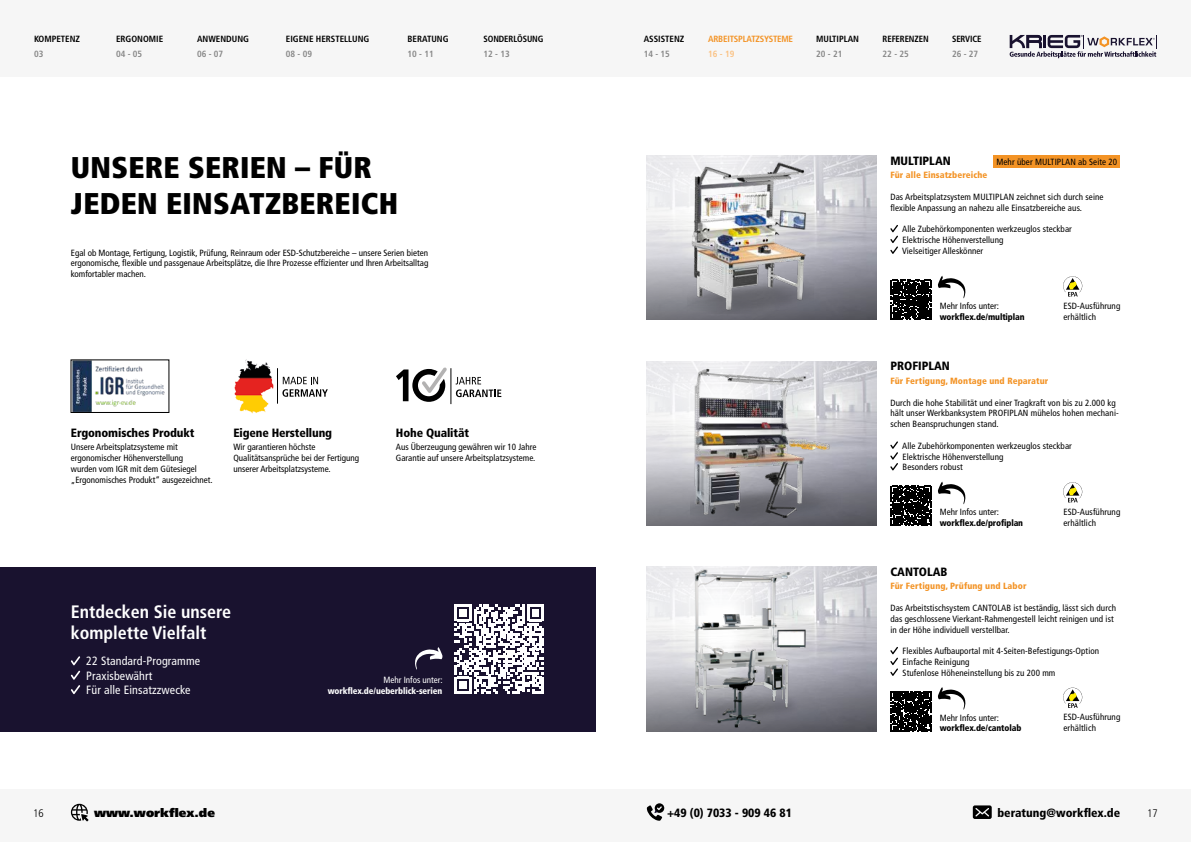
<style>
.page{position:relative;width:1191px;height:842px;background:#fff}
.page>*{position:absolute;margin:0;border:0;box-sizing:border-box;transform-origin:0 0}
.t1{font:900 condensed 30px/36px "Frutiger LT Pro";letter-spacing:.01em;color:#000}
.t2{font:700 condensed 18px/21.6px "Frutiger LT Pro";color:#fff}
.t3{font:900 condensed 12px "Frutiger LT Pro";letter-spacing:-.01em;color:#000}
.t4{font:condensed 12px/14.4px "Frutiger LT Pro";letter-spacing:.01em;color:#fff}
.t5{font:900 12px "Frutiger LT Pro";color:#000}
.t6{font:300 condensed 11px "Frutiger LT Pro";color:#000}
.t7{font:condensed 9px/10.8px "Frutiger LT Pro";letter-spacing:.01em;color:#000}
.t8{font:700 condensed 9px "Frutiger LT Pro";color:#000}
.t9{font:900 condensed 9px "Frutiger LT Pro";letter-spacing:.01em;color:#f39325}
.t10{font:900 condensed 9px "Frutiger LT Pro";letter-spacing:-.01em;color:#000}
.t11{font:700 condensed 9px "Frutiger LT Pro";color:#878787}
.t12{font:900 condensed 9px "Frutiger LT Pro";letter-spacing:-.01em;color:#fff}
.t13{font:700 condensed 9px "Frutiger LT Pro";letter-spacing:-.02em;color:#f39325}
.t14{font:condensed 9px "Frutiger LT Pro";color:#fff}
.t15{font:700 condensed 9px "Frutiger LT Pro";color:#fac182}
</style>
<div class="page">
<div style="left:0;top:789px;width:1191px;height:53px;background:#f6f6f6"></div>
<div style="left:0;top:0;width:1191px;height:77px;background:#f6f6f6"></div>
<svg style="left:1009px;top:35px;width:148px;height:23px"></svg>
<svg style="left:71px;top:804px;width:18px;height:17px"></svg>
<svg style="left:972px;top:805px;width:19px;height:14px"></svg>
<svg style="left:647px;top:803px;width:17px;height:18px"></svg>
<svg style="left:282px;top:377px;width:46px;height:20px"></svg>
<img style="left:234px;top:359px;width:40px;height:55px">
<hr style="left:277px;top:368px;width:1px;height:36px;background:#000">
<hr style="left:451px;top:368px;width:1px;height:36px;background:#000">
<svg style="left:396px;top:367px;width:51px;height:35px"></svg>
<svg style="left:455px;top:377px;width:46px;height:20px"></svg>
<img style="left:73px;top:362px;width:92px;height:49px">
<div style="left:71px;top:360px;width:98px;height:53px;border:1px solid #000"></div>
<svg style="left:1063px;top:482px;width:19px;height:20px"></svg>
<svg style="left:890px;top:441px;width:8px;height:29px"></svg>
<svg style="left:891px;top:486px;width:40px;height:40px;background:#222"></svg>
<svg style="left:938px;top:482px;width:27px;height:22px"></svg>
<img style="left:646px;top:361px;width:230px;height:101px">
<svg style="left:646px;top:462px;width:230px;height:64px;background:#8d8d95"></svg>
<img style="left:691px;top:361px;width:150px;height:165px">
<svg style="left:1063px;top:688px;width:19px;height:20px"></svg>
<svg style="left:890px;top:647px;width:8px;height:29px"></svg>
<svg style="left:891px;top:691px;width:40px;height:40px;background:#202020"></svg>
<svg style="left:937px;top:687px;width:28px;height:23px"></svg>
<img style="left:646px;top:567px;width:230px;height:101px">
<svg style="left:646px;top:668px;width:230px;height:63px;background:#81818a"></svg>
<img style="left:662px;top:567px;width:161px;height:164px">
<img style="left:646px;top:156px;width:230px;height:101px">
<svg style="left:646px;top:257px;width:230px;height:63px;background:#85858e"></svg>
<img style="left:687px;top:160px;width:126px;height:154px">
<svg style="left:890px;top:225px;width:8px;height:29px"></svg>
<svg style="left:1063px;top:276px;width:19px;height:20px"></svg>
<svg style="left:891px;top:280px;width:40px;height:40px;background:#202020"></svg>
<svg style="left:938px;top:276px;width:27px;height:22px"></svg>
<div style="left:993px;top:156px;width:127px;height:12px;background:#f39325"></div>
<div style="left:0;top:567px;width:595px;height:164px;background:#19122f"></div>
<svg style="left:71px;top:656px;width:9px;height:9px"></svg>
<svg style="left:71px;top:671px;width:9px;height:23px"></svg>
<svg style="left:455px;top:604px;width:89px;height:90px"></svg>
<hr style="left:541px;top:677px;width:3px;height:17px;background:#fff">
<svg style="left:415px;top:647px;width:27px;height:23px"></svg>
<p class="t8" style="left:34px;top:34px;width:47px">KOMPETENZ</p>
<p class="t11" style="left:34px;top:49px;width:11px">03</p>
<p class="t8" style="left:116px;top:33px;width:49px">ERGONOMIE</p>
<p class="t11" style="left:116px;top:48px;width:28px">04 - 05</p>
<p class="t8" style="left:197px;top:33px;width:53px">ANWENDUNG</p>
<p class="t11" style="left:197px;top:48px;width:28px">06 - 07</p>
<p class="t8" style="left:286px;top:33px;width:85px">EIGENE HERSTELLUNG</p>
<p class="t11" style="left:286px;top:48px;width:28px">08 - 09</p>
<p class="t8" style="left:407px;top:33px;width:43px">BERATUNG</p>
<p class="t11" style="left:407px;top:48px;width:28px">10 - 11</p>
<p class="t8" style="left:483px;top:33px;width:61px">SONDERLÖSUNG</p>
<p class="t11" style="left:483px;top:48px;width:28px">12 - 13</p>
<h1 class="t1" style="left:71px;top:149px;width:329px">UNSERE SERIEN – FÜR<br>JEDEN EINSATZBEREICH</h1>
<p class="t7" style="left:71px;top:247px;width:359px;text-align:justify">Egal ob Montage, Fertigung, Logistik, Prüfung, Reinraum oder ESD-Schutzbereiche – unsere Serien bieten ergonomische, flexible und passgenaue Arbeitsplätze, die Ihre Prozesse effizienter und Ihren Arbeitsalltag komfortabler machen.</p>
<h3 class="t3" style="left:71px;top:425px;width:125px">Ergonomisches Produkt</h3>
<p class="t7" style="left:71px;top:442px;width:142px">Unsere Arbeitsplatzsysteme mit ergonomischer Höhenverstellung<br>wurden vom IGR mit dem Gütesiegel „Ergonomisches Produkt“ ausgezeichnet.</p>
<h3 class="t3" style="left:233px;top:425px;width:100px">Eigene Herstellung</h3>
<p class="t7" style="left:233px;top:442px;width:127px">Wir garantieren höchste<br>Qualitätsansprüche bei der Fertigung unserer Arbeitsplatzsysteme.</p>
<h3 class="t3" style="left:396px;top:425px;width:75px">Hohe Qualität</h3>
<p class="t7" style="left:396px;top:442px;width:142px">Aus Überzeugung gewähren wir 10 Jahre<br>Garantie auf unsere Arbeitsplatzsysteme.</p>
<h2 class="t2" style="left:71px;top:601px;width:162px">Entdecken Sie unsere komplette Vielfalt</h2>
<h3 class="t4" style="left:86px;top:654px;width:115px">22 Standard-Programme<br>Praxisbewährt<br>Für alle Einsatzzwecke</h3>
<p class="t14" style="left:383px;top:675px;width:61px">Mehr Infos unter:</p>
<p class="t12" style="left:328px;top:686px;width:116px">workflex.de/ueberblick-serien</p>
<p class="t8" style="left:643px;top:33px;width:42px">ASSISTENZ</p>
<p class="t11" style="left:643px;top:48px;width:28px">14 - 15</p>
<p class="t13" style="left:708px;top:33px;width:86px">ARBEITSPLATZSYSTEME</p>
<p class="t15" style="left:708px;top:48px;width:28px">16 - 19</p>
<p class="t8" style="left:816px;top:33px;width:44px">MULTIPLAN</p>
<p class="t11" style="left:816px;top:48px;width:28px">20 - 21</p>
<p class="t8" style="left:882px;top:33px;width:48px">REFERENZEN</p>
<p class="t11" style="left:882px;top:48px;width:28px">22 - 25</p>
<p class="t8" style="left:952px;top:33px;width:31px">SERVICE</p>
<p class="t11" style="left:952px;top:48px;width:28px">26 - 27</p>
<h3 class="t3" style="left:890px;top:153px;width:62px">MULTIPLAN</h3>
<p class="t9" style="left:890px;top:170px;width:98px">Für alle Einsatzbereiche</p>
<p class="t7" style="left:890px;top:191px;width:215px">Das Arbeitsplatzsystem MULTIPLAN zeichnet sich durch seine flexible Anpassung an nahezu alle Einsatzbereiche aus.</p>
<p class="t7" style="left:902px;top:224px;width:171px">Alle Zubehörkomponenten werkzeuglos steckbar<br>Elektrische Höhenverstellung<br>Vielseitiger Alleskönner</p>
<p class="t7" style="left:996px;top:157px;width:122px">Mehr über MULTIPLAN ab Seite 20</p>
<p class="t7" style="left:939px;top:301px;width:61px">Mehr Infos unter:</p>
<p class="t10" style="left:939px;top:312px;width:86px">workflex.de/multiplan</p>
<p class="t7" style="left:1063px;top:301px;width:58px">ESD-Ausführung erhältlich</p>
<h3 class="t3" style="left:890px;top:359px;width:61px">PROFIPLAN</h3>
<p class="t9" style="left:890px;top:375px;width:159px">Für Fertigung, Montage und Reparatur</p>
<p class="t7" style="left:890px;top:397px;width:230px">Durch die hohe Stabilität und einer Tragkraft von bis zu 2.000 kg hält unser Werkbanksystem PROFIPLAN mühelos hohen mechani&shy;schen Beanspruchungen stand.</p>
<p class="t7" style="left:902px;top:440px;width:171px">Alle Zubehörkomponenten werkzeuglos steckbar<br>Elektrische Höhenverstellung<br>Besonders robust</p>
<p class="t7" style="left:1063px;top:506px;width:58px">ESD-Ausführung erhältlich</p>
<p class="t7" style="left:939px;top:507px;width:61px">Mehr Infos unter:</p>
<p class="t10" style="left:939px;top:517px;width:85px">workflex.de/profiplan</p>
<h3 class="t3" style="left:890px;top:564px;width:59px">CANTOLAB</h3>
<p class="t9" style="left:890px;top:581px;width:138px">Für Fertigung, Prüfung und Labor</p>
<p class="t7" style="left:890px;top:603px;width:227px">Das Arbeitstischsystem CANTOLAB ist beständig, lässt sich durch das geschlossene Vierkant-Rahmengestell leicht reinigen und ist in der Höhe individuell verstellbar.</p>
<p class="t7" style="left:902px;top:646px;width:198px">Flexibles Aufbauportal mit 4-Seiten-Befestigungs-Option<br>Einfache Reinigung<br>Stufenlose Höheneinstellung bis zu 200 mm</p>
<p class="t7" style="left:1063px;top:712px;width:58px">ESD-Ausführung erhältlich</p>
<p class="t7" style="left:939px;top:712px;width:61px">Mehr Infos unter:</p>
<p class="t10" style="left:939px;top:723px;width:83px">workflex.de/cantolab</p>
<p class="t6" style="left:33px;top:807px;width:12px">16</p>
<h3 class="t5" style="left:94px;top:805px;width:122px">www.workflex.de</h3>
<h3 class="t3" style="left:667px;top:805px;width:126px">+49 (0) 7033 - 909 46 81</h3>
<h3 class="t3" style="left:997px;top:805px;width:124px">beratung@workflex.de</h3>
<p class="t6" style="left:1147px;top:807px;width:12px">17</p>
</div>
